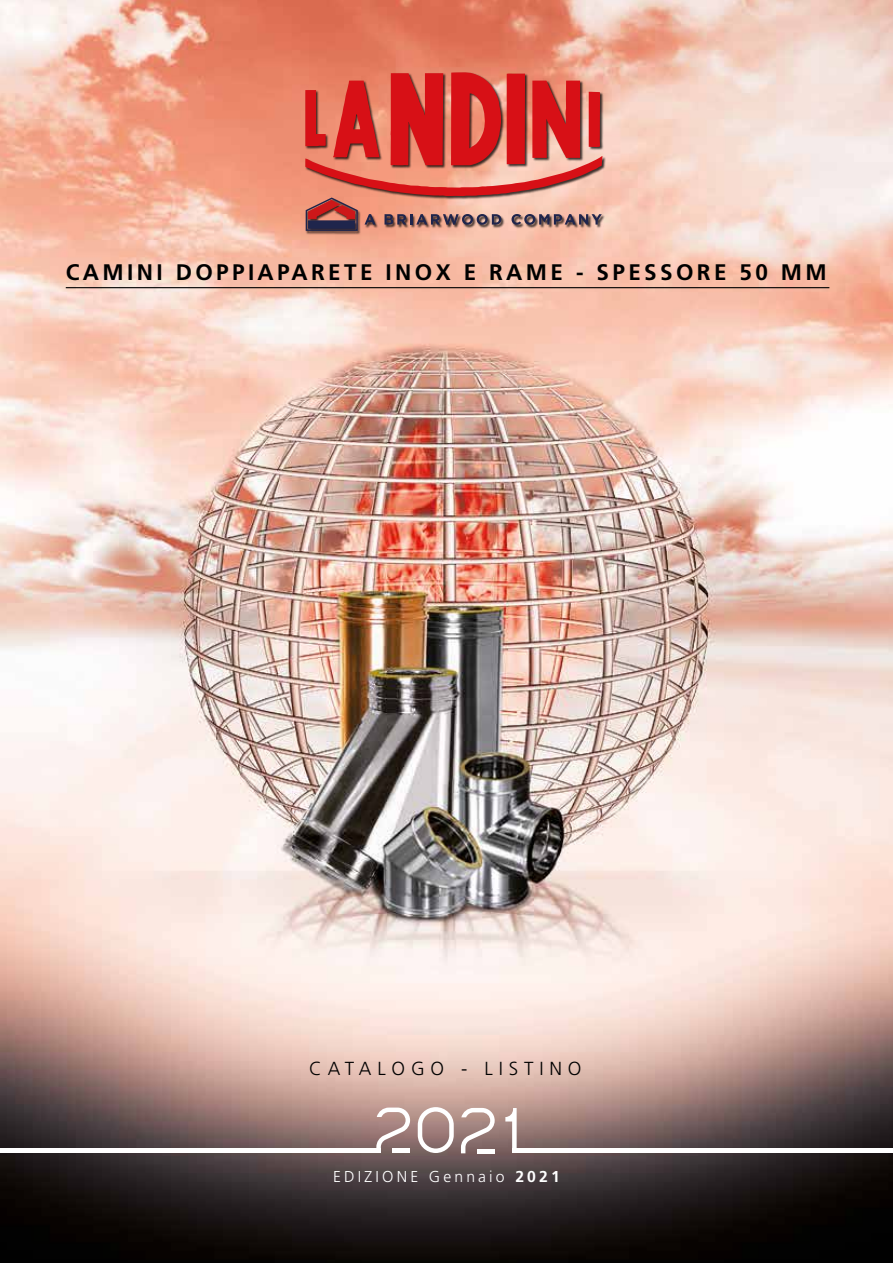
<style>
.page{position:relative;width:893px;height:1263px;background:#fff}
.page>*{position:absolute;margin:0;border:0;box-sizing:border-box;transform-origin:0 0}
.t1{font:700 22.5px "Frutiger";letter-spacing:.15em;color:#000}
.t2{font:300 18.9px "Frutiger";letter-spacing:.31em;color:#000}
.t3{font:300 15.75px "Frutiger";letter-spacing:.2em;color:#fff}
.s1{font-weight:700}
</style>
<div class="page">
<img style="left:0;top:0;width:893px;height:1263px">
<div style="left:305px;top:72px;width:301px;height:162px;background:#000;opacity:.75"></div>
<svg style="left:304px;top:72px;width:298px;height:160px"></svg>
<hr style="left:66px;top:287px;width:763px;height:1px;background:#000">
<hr style="left:0;top:1149px;width:380px;height:4px;background:#fff">
<hr style="left:512px;top:1149px;width:381px;height:4px;background:#fff">
<svg style="left:461px;top:1108px;width:34px;height:45px"></svg>
<svg style="left:418px;top:1107px;width:36px;height:46px"></svg>
<svg style="left:376px;top:1107px;width:34px;height:46px"></svg>
<div style="left:392px;top:1148px;width:18px;height:5px;background:#fff"></div>
<svg style="left:505px;top:1108px;width:12px;height:45px"></svg>
<p class="t1" style="left:66px;top:259px;width:762px">CAMINI DOPPIAPARETE INOX E RAME - SPESSORE 50 MM</p>
<p class="t2" style="left:309px;top:1057px;width:274px">CATALOGO - LISTINO</p>
<p class="t3" style="left:333px;top:1168px;width:228px">EDIZIONE Gennaio <span class="s1">2021</span></p>
</div>
